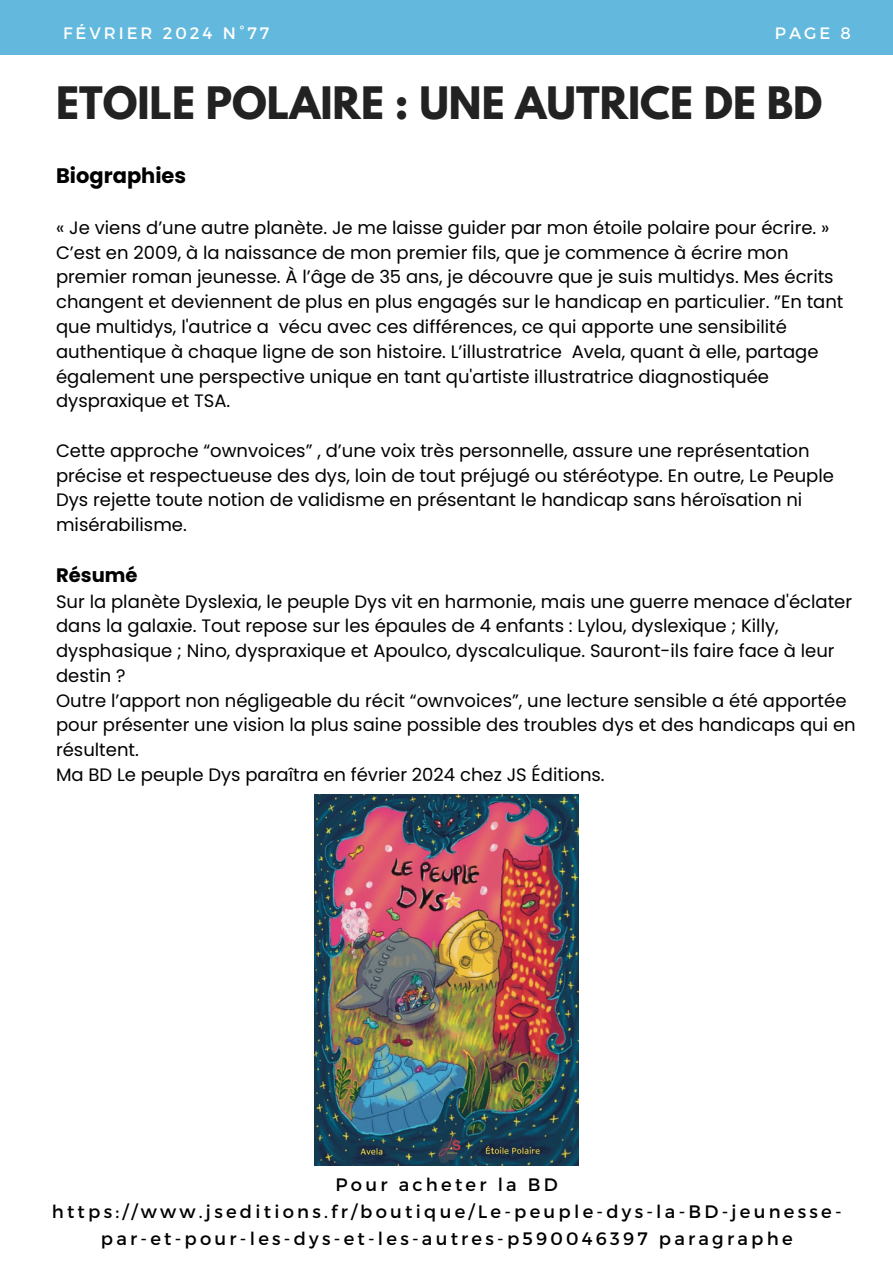
<style>
.page{position:relative;width:893px;height:1264px;background:#fff}
.page>*{position:absolute;margin:0;border:0;box-sizing:border-box;transform-origin:0 0}
.t1{font:700 39.6px "League Spartan";color:#222}
.t2{font:700 21px "Poppins";color:#000}
.t3{font:700 19.5px "Poppins";color:#000}
.t4{font:18px/24.8px "Poppins";color:#000}
.t5{font:18px/27px "Montserrat";letter-spacing:.18em;color:#000;text-align:center}
.t6{font:16.5px "Montserrat";letter-spacing:.18em;color:#fff}
</style>
<div class="page">
<div style="left:0;top:0;width:892px;height:54px;background:#63b9dd"></div>
<img style="left:315px;top:795px;width:263px;height:370px">
<p class="t6" style="left:63px;top:23px;width:208px">FÉVRIER 2024 N°77</p>
<p class="t6" style="left:774px;top:23px;width:78px">PAGE 8</p>
<h1 class="t1" style="left:56px;top:84px;width:768px">ETOILE POLAIRE : UNE AUTRICE DE BD</h1>
<p class="t2" style="left:56px;top:161px;width:132px">Biographies</p>
<p class="t4" style="left:56px;top:215px;width:788px">« Je viens d’une autre planète. Je me laisse guider par mon étoile polaire pour écrire. » C’est en 2009, à la naissance de mon premier fils, que je commence à écrire mon premier roman jeunesse. À l’âge de 35 ans, je découvre que je suis multidys. Mes écrits changent et deviennent de plus en plus engagés sur le handicap en particulier. ”En tant que multidys, l'autrice a vécu avec ces différences, ce qui apporte une sensibilité authentique à chaque ligne de son histoire. L’illustratrice Avela, quant à elle, partage également une perspective unique en tant qu'artiste illustratrice diagnostiquée dyspraxique et TSA.</p>
<p class="t4" style="left:56px;top:438px;width:779px">Cette approche “ownvoices” , d’une voix très personnelle, assure une représentation précise et respectueuse des dys, loin de tout préjugé ou stéréotype. En outre, Le Peuple Dys rejette toute notion de validisme en présentant le handicap sans héroïsation ni misérabilisme.</p>
<p class="t3" style="left:56px;top:561px;width:83px">Résumé</p>
<p class="t4" style="left:56px;top:589px;width:801px">Sur la planète Dyslexia, le peuple Dys vit en harmonie, mais une guerre menace d'éclater dans la galaxie. Tout repose sur les épaules de 4 enfants : Lylou, dyslexique ; Killy, dysphasique ; Nino, dyspraxique et Apoulco, dyscalculique. Sauront-ils faire face à leur destin ?<br>Outre l’apport non négligeable du récit “ownvoices”, une lecture sensible a été apportée pour présenter une vision la plus saine possible des troubles dys et des handicaps qui en résultent.<br>Ma BD Le peuple Dys paraîtra en février 2024 chez JS Éditions.</p>
<p class="t5" style="left:52px;top:1169px;width:791px">Pour acheter la BD https://www.jseditions.fr/boutique/Le-peuple-dys-la-BD-jeunesse&shy;par-et-pour-les-dys-et-les-autres-p590046397 paragraphe</p>
</div>
